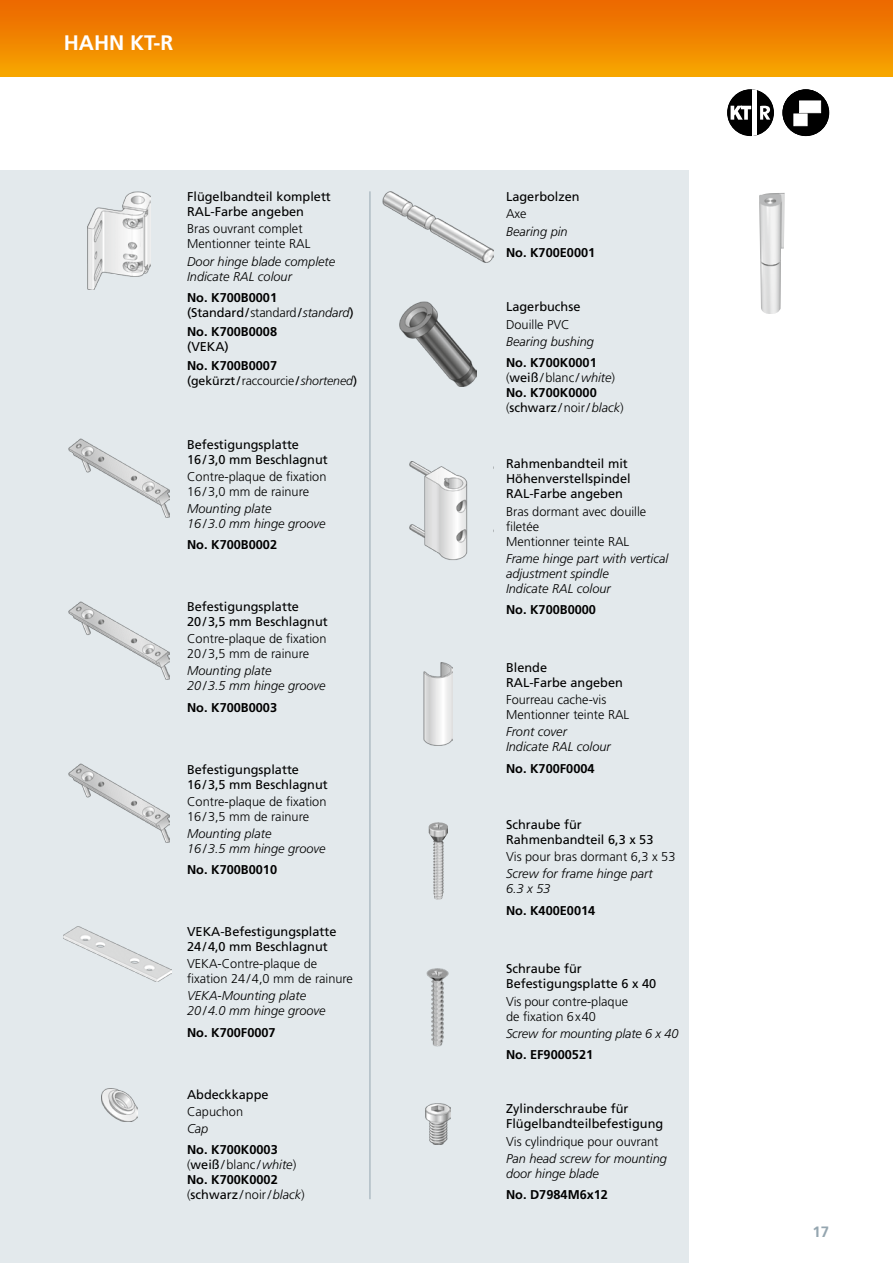
<style>
.page{position:relative;width:893px;height:1263px;background:#fff}
.page>*{position:absolute;margin:0;border:0;box-sizing:border-box;transform-origin:0 0}
.t1{font:700 21px "Frutiger";color:#fff}
.t2{font:700 15px "Frutiger";color:#95a6b0}
.t3{font:12.75px/15px "Frutiger";color:#000}
.t4{font:300 12.75px/15px "Frutiger";color:#000}
.t5{font:italic 300 12.75px/15px "Frutiger";color:#000}
.t6{font:700 12.75px/15px "Frutiger";color:#000}
.t7{font:12.3px "Frutiger";letter-spacing:-.005em;color:#000}
.s1{font-weight:400}
.s2{font-weight:300}
.s3{font-weight:300;font-style:italic}
</style>
<div class="page">
<div style="left:0;top:0;width:893px;height:77px;background:linear-gradient(to bottom,#eb6500,#f7a700)"></div>
<svg style="left:0;top:0;width:1px;height:77px"></svg>
<div style="left:0;top:170px;width:689px;height:1093px;background:#e3e9ec"></div>
<hr style="left:370px;top:191px;width:1px;height:1008px;background:#95a6b0">
<svg style="left:782px;top:89px;width:47px;height:47px"></svg>
<div style="left:783px;top:90px;width:46px;height:46px;background:#000;border-radius:50%"></div>
<div style="left:782px;top:89px;width:47px;height:47px;border:1px solid #000;border-radius:50%"></div>
<div style="left:799px;top:101px;width:22px;height:12px;background:#fff;border:1px solid #fff"></div>
<div style="left:794px;top:114px;width:13px;height:12px;background:#fff;border:1px solid #fff"></div>
<div style="left:727px;top:89px;width:47px;height:47px;background:#000;border-radius:50%"></div>
<svg style="left:760px;top:106px;width:10px;height:14px"></svg>
<svg style="left:731px;top:106px;width:20px;height:14px"></svg>
<div style="left:752px;top:89px;width:5px;height:47px;background:#fff"></div>
<img style="left:759px;top:193px;width:26px;height:121px">
<img style="left:383px;top:191px;width:110px;height:72px">
<img style="left:87px;top:191px;width:64px;height:98px">
<img style="left:68px;top:439px;width:102px;height:78px">
<img style="left:399px;top:302px;width:78px;height:85px">
<img style="left:410px;top:462px;width:58px;height:98px">
<img style="left:68px;top:601px;width:102px;height:79px">
<img style="left:68px;top:764px;width:102px;height:78px">
<img style="left:424px;top:662px;width:28px;height:83px">
<img style="left:429px;top:822px;width:15px;height:78px">
<img style="left:64px;top:926px;width:107px;height:56px">
<img style="left:101px;top:1089px;width:36px;height:33px">
<img style="left:426px;top:968px;width:23px;height:79px">
<img style="left:425px;top:1103px;width:26px;height:41px">
<h1 class="t1" style="left:64px;top:31px;width:109px">Hah n KT-R</h1>
<p class="t3" style="left:187px;top:189px;width:145px">Flügelbandteil komplett<br>RAL-Farbe angeben</p>
<p class="t4" style="left:187px;top:221px;width:125px">Bras ouvrant complet<br>Mentionner teinte RAL</p>
<p class="t5" style="left:187px;top:254px;width:150px">Door hinge blade complete<br>Indicate RAL colour</p>
<p class="t6" style="left:187px;top:290px;width:168px">No. K700B0001 <span class="s1">(Standard/</span><span class="s2">standard</span><span class="s1">/</span><span class="s3">standard</span><span class="s1">)</span></p>
<p class="t6" style="left:187px;top:324px;width:92px">No. K700B0008</p>
<p class="t3" style="left:187px;top:339px;width:43px">(VEKA)</p>
<p class="t6" style="left:187px;top:358px;width:92px">No. K700B0007</p>
<p class="t7" style="left:187px;top:374px;width:172px">(gekürzt/<span class="s2">raccourcie</span>/<span class="s3">shortened</span>)</p>
<p class="t3" style="left:187px;top:437px;width:142px">Befestigungsplatte<br>16/3,0 mm Beschlagnut</p>
<p class="t4" style="left:187px;top:469px;width:141px">Contre-plaque de fixation<br>16/3,0 mm de rainure</p>
<p class="t5" style="left:187px;top:501px;width:140px">Mounting plate<br>16/3.0 mm hinge groove</p>
<p class="t6" style="left:187px;top:537px;width:92px">No. K700B0002</p>
<p class="t3" style="left:506px;top:189px;width:75px">Lagerbolzen</p>
<p class="t4" style="left:506px;top:206px;width:22px">Axe</p>
<p class="t5" style="left:506px;top:224px;width:63px">Bearing pin</p>
<p class="t6" style="left:506px;top:245px;width:91px">No. K700E0001</p>
<p class="t3" style="left:506px;top:299px;width:76px">Lagerbuchse</p>
<p class="t4" style="left:506px;top:317px;width:65px">Douille PVC</p>
<p class="t5" style="left:506px;top:334px;width:89px">Bearing bushing</p>
<p class="t6" style="left:506px;top:355px;width:119px">No. K700K0001 <span class="s2">(</span><span class="s1">weiß</span><span class="s2">/blanc /</span><span class="s3">white</span><span class="s2">)<br></span>No. K700K0000 <span class="s2">(</span><span class="s1">schwarz</span><span class="s2">/noir/</span><span class="s3">black</span><span class="s2">)</span></p>
<p class="t3" style="left:506px;top:456px;width:126px">Rahmenbandteil mit<br>Höhenverstellspindel<br>RAL-Farbe angeben</p>
<p class="t4" style="left:506px;top:504px;width:142px">Bras dormant avec douille filetée<br>Mentionner teinte RAL</p>
<p class="t5" style="left:506px;top:551px;width:164px">Frame hinge part with vertical adjustment spindle<br>Indicate RAL colour</p>
<p class="t3" style="left:187px;top:599px;width:113px">Befestigungsplatte</p>
<p class="t6" style="left:506px;top:602px;width:92px">No. K700B0000</p>
<p class="t3" style="left:187px;top:614px;width:142px">20/3,5 mm Beschlagnut</p>
<p class="t4" style="left:187px;top:631px;width:141px">Contre-plaque de fixation<br>20/3,5 mm de rainure</p>
<p class="t5" style="left:187px;top:663px;width:140px">Mounting plate<br>20/3.5 mm hinge groove</p>
<p class="t6" style="left:187px;top:700px;width:92px">No. K700B0003</p>
<p class="t3" style="left:506px;top:660px;width:118px">Blende<br>RAL-Farbe angeben</p>
<p class="t4" style="left:506px;top:692px;width:125px">Fourreau cache-vis<br>Mentionner teinte RAL</p>
<p class="t5" style="left:506px;top:724px;width:106px">Front cover<br>Indicate RAL colour</p>
<p class="t6" style="left:506px;top:761px;width:90px">No. K700F0004</p>
<p class="t3" style="left:187px;top:762px;width:142px">Befestigungsplatte<br>16/3,5 mm Beschlagnut</p>
<p class="t4" style="left:187px;top:794px;width:141px">Contre-plaque de fixation<br>16/3,5 mm de rainure</p>
<p class="t5" style="left:187px;top:826px;width:140px">Mounting plate<br>16/3.5 mm hinge groove</p>
<p class="t6" style="left:187px;top:862px;width:92px">No. K700B0010</p>
<p class="t3" style="left:506px;top:817px;width:149px">Schraube für<br>Rahmenbandteil 6,3 x 53</p>
<p class="t4" style="left:506px;top:849px;width:171px">Vis pour bras dormant 6,3 x 53</p>
<p class="t5" style="left:506px;top:866px;width:148px">Screw for frame hinge part<br>6.3 x 53</p>
<p class="t6" style="left:506px;top:903px;width:91px">No. K400E0014</p>
<p class="t3" style="left:187px;top:924px;width:151px">VEKA-Befestigungsplatte<br>24/4,0 mm Beschlagnut</p>
<p class="t4" style="left:187px;top:956px;width:167px">VEKA-Contre-plaque de fixation 24/4,0 mm de rainure</p>
<p class="t5" style="left:187px;top:988px;width:140px">VEKA-Mounting plate<br>20/4.0 mm hinge groove</p>
<p class="t6" style="left:187px;top:1025px;width:90px">No. K700F0007</p>
<p class="t3" style="left:187px;top:1086px;width:83px">Abdeckkappe</p>
<p class="t4" style="left:187px;top:1104px;width:57px">Capuchon</p>
<p class="t5" style="left:187px;top:1121px;width:23px">Cap</p>
<p class="t6" style="left:187px;top:1142px;width:119px">No. K700K0003 <span class="s2">(</span><span class="s1">weiß</span><span class="s2">/blanc /</span><span class="s3">white</span><span class="s2">)<br></span>No. K700K0002 <span class="s2">(</span><span class="s1">schwarz</span><span class="s2">/noir/</span><span class="s3">black</span><span class="s2">)</span></p>
<p class="t3" style="left:506px;top:961px;width:152px">Schraube für<br>Befestigungsplatte 6 x 40</p>
<p class="t4" style="left:506px;top:994px;width:124px">Vis pour contre-plaque de fixation 6x40</p>
<p class="t5" style="left:506px;top:1026px;width:174px">Screw for mounting plate 6 x 40</p>
<p class="t6" style="left:506px;top:1047px;width:89px">No. EF9000521</p>
<p class="t3" style="left:506px;top:1101px;width:159px">Zylinderschraube für<br>Flügelbandteilbefestigung</p>
<p class="t4" style="left:506px;top:1133px;width:154px">Vis cylindrique pour ouvrant</p>
<p class="t5" style="left:506px;top:1151px;width:162px">Pan head screw for mounting door hinge blade</p>
<p class="t6" style="left:506px;top:1187px;width:104px">No. D7984M6x12</p>
<p class="t2" style="left:812px;top:1223px;width:18px">17</p>
</div>
